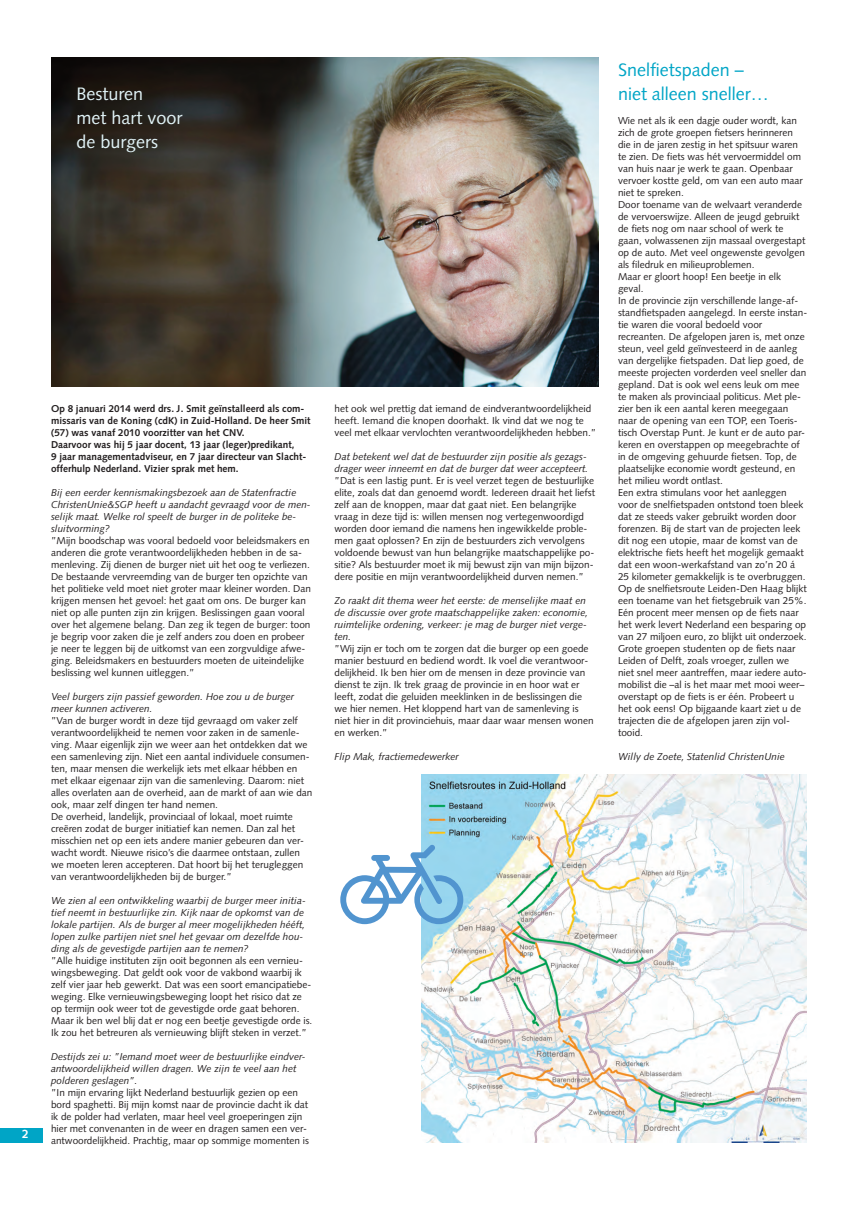
<style>
.page{position:relative;width:859px;height:1208px;background:#fff}
.page>*{position:absolute;margin:0;border:0;box-sizing:border-box;transform-origin:0 0}
.t1{font:18px/24px "Syntax";color:#00a5c6}
.t2{font:18px/24px "Syntax";color:#e1f3f7}
.t3{font:700 12px "Syntax";color:#fff}
.t4{font:10px/12px "Syntax";color:#231f20}
.t5{font:italic 10px/12px "Syntax";color:#231f20}
.t6{font:700 10px/12px "Syntax";color:#231f20}
</style>
<div class="page">
<div style="left:9px;top:1128px;width:34px;height:14px;background:#00a5c6"></div>
<img style="left:51px;top:57px;width:547px;height:329px">
<img style="left:422px;top:774px;width:385px;height:368px">
<svg style="left:340px;top:845px;width:123px;height:79px"></svg>
<div style="left:0;top:1128px;width:14px;height:14px;background:#00a5c6"></div>
<h1 class="t2" style="left:77px;top:83px;width:107px">Besturen<br>met hart voor de burgers</h1>
<p class="t3" style="left:22px;top:1128px;width:8px">2</p>
<p class="t6" style="left:51px;top:403px;width:261px">Op 8 januari 2014 werd drs. J. Smit geïnstalleerd als com&shy;missaris van de Koning (cdK) in Zuid-Holland. De heer Smit (57) was vanaf 2010 voorzitter van het CNV.<br>Daarvoor was hij 5 jaar docent, 13 jaar (leger)predikant,<br>9 jaar managementadviseur, en 7 jaar directeur van Slacht&shy;offerhulp Nederland. Vizier sprak met hem.</p>
<p class="t5" style="left:51px;top:487px;width:261px">Bij een eerder kennismakingsbezoek aan de Statenfractie ChristenUnie&amp;SGP heeft u aandacht gevraagd voor de men&shy;selijk maat. Welke rol speelt de burger in de politeke be&shy;sluitvorming?</p>
<p class="t4" style="left:51px;top:535px;width:262px">”Mijn boodschap was vooral bedoeld voor beleidsmakers en anderen die grote verantwoordelijkheden hebben in de sa&shy;menleving. Zij dienen de burger niet uit het oog te verliezen.<br>De bestaande vervreemding van de burger ten opzichte van het politieke veld moet niet groter maar kleiner worden. Dan krijgen mensen het gevoel: het gaat om ons. De burger kan niet op alle punten zijn zin krijgen. Beslissingen gaan vooral over het algemene belang. Dan zeg ik tegen de burger: toon je begrip voor zaken die je zelf anders zou doen en probeer je neer te leggen bij de uitkomst van een zorgvuldige afwe&shy;ging. Beleidsmakers en bestuurders moeten de uiteindelijke beslissing wel kunnen uitleggen.”</p>
<p class="t5" style="left:51px;top:691px;width:245px">Veel burgers zijn passief geworden. Hoe zou u de burger meer kunnen activeren.</p>
<p class="t4" style="left:51px;top:715px;width:263px">”Van de burger wordt in deze tijd gevraagd om vaker zelf verantwoordelijkheid te nemen voor zaken in de samenle&shy;ving. Maar eigenlijk zijn we weer aan het ontdekken dat we een samenleving zijn. Niet een aantal individuele consumen&shy;ten, maar mensen die werkelijk iets met elkaar hébben en met elkaar eigenaar zijn van die samenleving. Daarom: niet alles overlaten aan de overheid, aan de markt of aan wie dan ook, maar zelf dingen ter hand nemen.<br>De overheid, landelijk, provinciaal of lokaal, moet ruimte creëren zodat de burger initiatief kan nemen. Dan zal het misschien net op een iets andere manier gebeuren dan ver&shy;wacht wordt. Nieuwe risico’s die daarmee ontstaan, zullen we moeten leren accepteren. Dat hoort bij het terugleggen van verantwoordelijkheden bij de burger.”</p>
<p class="t5" style="left:51px;top:895px;width:256px">We zien al een ontwikkeling waarbij de burger meer initia&shy;tief neemt in bestuurlijke zin. Kijk naar de opkomst van de lokale partijen. Als de burger al meer mogelijkheden hééft, lopen zulke partijen niet snel het gevaar om dezelfde hou&shy;ding als de gevestigde partijen aan te nemen?</p>
<p class="t4" style="left:51px;top:955px;width:263px">”Alle huidige instituten zijn ooit begonnen als een vernieu&shy;wingsbeweging. Dat geldt ook voor de vakbond waarbij ik zelf vier jaar heb gewerkt. Dat was een soort emancipatiebe&shy;weging. Elke vernieuwingsbeweging loopt het risico dat ze op termijn ook weer tot de gevestigde orde gaat behoren.<br>Maar ik ben wel blij dat er nog een beetje gevestigde orde is.<br>Ik zou het betreuren als vernieuwing blijft steken in verzet.”</p>
<p class="t5" style="left:51px;top:1051px;width:256px">Destijds zei u: ”Iemand moet weer de bestuurlijke eindver&shy;antwoordelijkheid willen dragen. We zijn te veel aan het polderen geslagen”.</p>
<p class="t4" style="left:51px;top:1087px;width:259px">”In mijn ervaring lijkt Nederland bestuurlijk gezien op een bord spaghetti. Bij mijn komst naar de provincie dacht ik dat ik de polder had verlaten, maar heel veel groeperingen zijn hier met convenanten in de weer en dragen samen een ver&shy;antwoordelijkheid. Prachtig, maar op sommige momenten is</p>
<p class="t4" style="left:334px;top:403px;width:263px">het ook wel prettig dat iemand de eindverantwoordelijkheid heeft. Iemand die knopen doorhakt. Ik vind dat we nog te veel met elkaar vervlochten verantwoordelijkheden hebben.”</p>
<p class="t5" style="left:334px;top:451px;width:255px">Dat betekent wel dat de bestuurder zijn positie als gezags&shy;drager weer inneemt en dat de burger dat weer accepteert.</p>
<p class="t4" style="left:334px;top:475px;width:262px">”Dat is een lastig punt. Er is veel verzet tegen de bestuurlijke elite, zoals dat dan genoemd wordt. Iedereen draait het liefst zelf aan de knoppen, maar dat gaat niet. Een belangrijke vraag in deze tijd is: willen mensen nog vertegenwoordigd worden door iemand die namens hen ingewikkelde proble&shy;men gaat oplossen? En zijn de bestuurders zich vervolgens voldoende bewust van hun belangrijke maatschappelijke po&shy;sitie? Als bestuurder moet ik mij bewust zijn van mijn bijzon&shy;dere positie en mijn verantwoordelijkheid durven nemen.”</p>
<p class="t5" style="left:334px;top:595px;width:255px">Zo raakt dit thema weer het eerste: de menselijke maat en de discussie over grote maatschappelijke zaken: economie, ruimtelijke ordening, verkeer: je mag de burger niet verge&shy;ten.</p>
<p class="t4" style="left:334px;top:643px;width:261px">”Wij zijn er toch om te zorgen dat die burger op een goede manier bestuurd en bediend wordt. Ik voel die verantwoor&shy;delijkheid. Ik ben hier om de mensen in deze provincie van dienst te zijn. Ik trek graag de provincie in en hoor wat er leeft, zodat die geluiden meeklinken in de beslissingen die we hier nemen. Het kloppend hart van de samenleving is niet hier in dit provinciehuis, maar daar waar mensen wonen en werken.”</p>
<p class="t5" style="left:334px;top:751px;width:126px">Flip Mak, fractiemedewerker</p>
<h1 class="t1" style="left:618px;top:59px;width:152px">Snelfietspaden – niet alleen sneller…</h1>
<p class="t4" style="left:618px;top:115px;width:191px">Wie net als ik een dagje ouder wordt, kan zich de grote groepen fietsers herinneren die in de jaren zestig in het spitsuur waren te zien. De fiets was hét vervoermiddel om van huis naar je werk te gaan. Openbaar vervoer kostte geld, om van een auto maar niet te spreken.<br>Door toename van de welvaart veranderde de vervoerswijze. Alleen de jeugd gebruikt de fiets nog om naar school of werk te gaan, volwassenen zijn massaal overgestapt op de auto. Met veel ongewenste gevolgen als filedruk en milieuproblemen.<br>Maar er gloort hoop! Een beetje in elk geval.<br>In de provincie zijn verschillende lange-af&shy;standfietspaden aangelegd. In eerste instan&shy;tie waren die vooral bedoeld voor recreanten. De afgelopen jaren is, met onze steun, veel geld geïnvesteerd in de aanleg van dergelijke fietspaden. Dat liep goed, de meeste projecten vorderden veel sneller dan gepland. Dat is ook wel eens leuk om mee te maken als provinciaal politicus. Met ple&shy;zier ben ik een aantal keren meegegaan naar de opening van een TOP, een Toeris&shy;tisch Overstap Punt. Je kunt er de auto par&shy;keren en overstappen op meegebrachte of in de omgeving gehuurde fietsen. Top, de plaatselijke economie wordt gesteund, en het milieu wordt ontlast.<br>Een extra stimulans voor het aanleggen voor de snelfietspaden ontstond toen bleek dat ze steeds vaker gebruikt worden door forenzen. Bij de start van de projecten leek dit nog een utopie, maar de komst van de elektrische fiets heeft het mogelijk gemaakt dat een woon-werkafstand van zo’n 20 á 25 kilometer gemakkelijk is te overbruggen.<br>Op de snelfietsroute Leiden-Den Haag blijkt een toename van het fietsgebruik van 25%.<br>Eén procent meer mensen op de fiets naar het werk levert Nederland een besparing op van 27 miljoen euro, zo blijkt uit onderzoek.<br>Grote groepen studenten op de fiets naar Leiden of Delft, zoals vroeger, zullen we niet snel meer aantreffen, maar iedere auto&shy;mobilist die –al is het maar met mooi weer– overstapt op de fiets is er één. Probeert u het ook eens! Op bijgaande kaart ziet u de trajecten die de afgelopen jaren zijn vol&shy;tooid.</p>
<p class="t5" style="left:618px;top:751px;width:168px">Willy de Zoete, Statenlid ChristenUnie</p>
</div>
